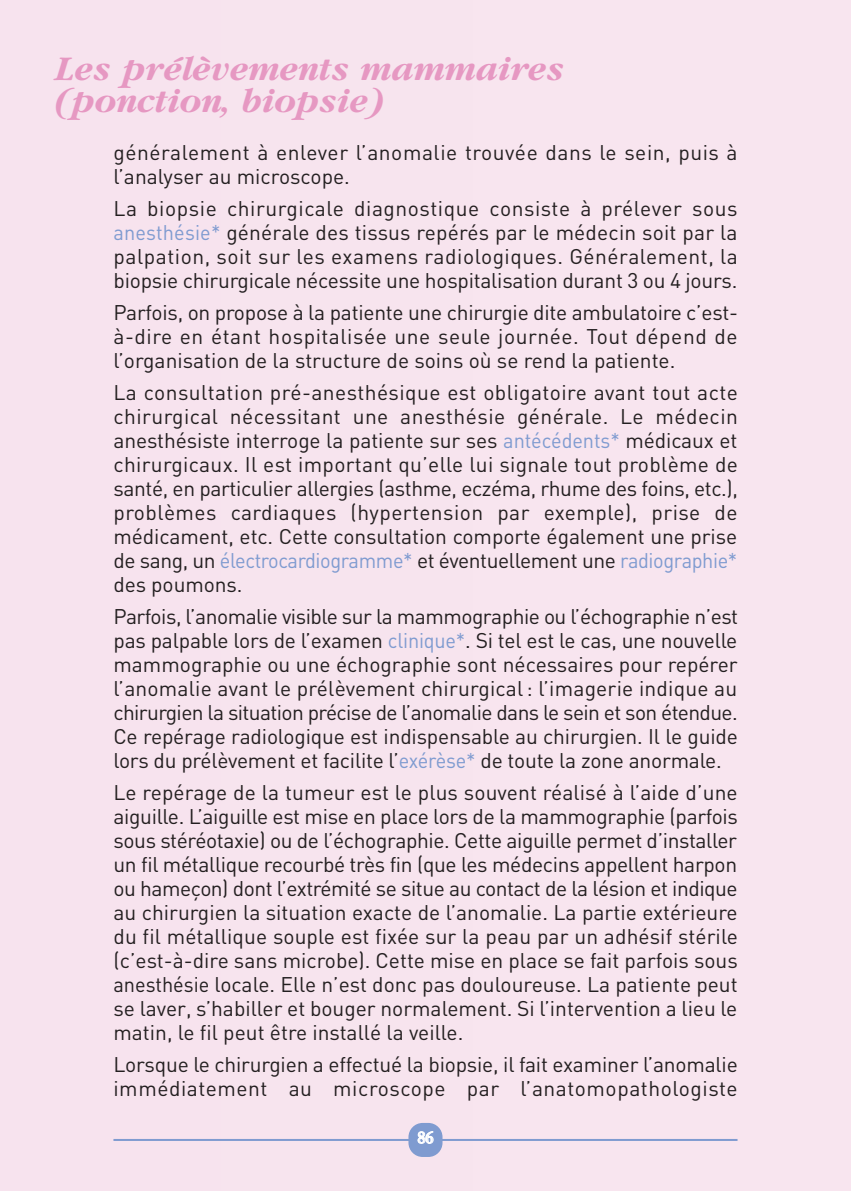
<style>
.page{position:relative;width:851px;height:1191px;background:#fff}
.page>*{position:absolute;margin:0;border:0;box-sizing:border-box;transform-origin:0 0}
.t1{font:italic 700 36px/32px "Garamond";color:#e698c2}
.t2{font:21px/24px "DIN";letter-spacing:-.01em;color:#231f20;text-align:justify}
.t3{font:21px/24px "DIN";letter-spacing:.025em;color:#231f20}
.t4{font:700 18px "Garamond";color:#fff}
.s1{color:#7f9bd0}
</style>
<div class="page">
<div style="left:0;top:0;width:202px;height:1191px;background:#f7e3ee"></div>
<div style="left:240px;top:0;width:214px;height:1191px;background:#f7e4ee"></div>
<div style="left:492px;top:0;width:213px;height:1191px;background:#f8e5ef"></div>
<div style="left:744px;top:0;width:106px;height:1191px;background:#f8e5ef"></div>
<hr style="left:850px;top:0;width:1px;height:1191px;background:#f9e7f0">
<hr style="left:113px;top:1139px;width:624px;height:2px;background:#7f9bd0">
<div style="left:408px;top:1123px;width:34px;height:34px;background:#7f9bd0;border-radius:14px"></div>
<h1 class="t1" style="left:57px;top:52px;width:511px">Les prélèvements mammaires (ponction, biopsie)</h1>
<p class="t3" style="left:113px;top:141px;width:625px">généralement à enlever l’anomalie trouvée dans le sein, puis à l’analyser au microscope.</p>
<p class="t2" style="left:113px;top:197px;width:626px">La biopsie chirurgicale diagnostique consiste à prélever sous <span class="s1">anesthésie*</span> générale des tissus repérés par le médecin soit par la palpation, soit sur les examens radiologiques. Généralement, la biopsie chirurgicale nécessite une hospitalisation durant 3 ou 4 jours.</p>
<p class="t2" style="left:113px;top:301px;width:626px">Parfois, on propose à la patiente une chirurgie dite ambulatoire c’est&shy;à-dire en étant hospitalisée une seule journée. Tout dépend de l’organisation de la structure de soins où se rend la patiente.</p>
<p class="t2" style="left:113px;top:381px;width:626px">La consultation pré-anesthésique est obligatoire avant tout acte chirurgical nécessitant une anesthésie générale. Le médecin anesthésiste interroge la patiente sur ses <span class="s1">antécédents*</span> médicaux et chirurgicaux. Il est important qu’elle lui signale tout problème de santé, en particulier allergies (asthme, eczéma, rhume des foins, etc.), problèmes cardiaques (hypertension par exemple), prise de médicament, etc. Cette consultation comporte également une prise de sang, un <span class="s1">électrocardiogramme*</span> et éventuellement une <span class="s1">radiographie* </span>des poumons.</p>
<p class="t2" style="left:113px;top:605px;width:626px">Parfois, l’anomalie visible sur la mammographie ou l’échographie n’est pas palpable lors de l’examen <span class="s1">clinique*</span>. Si tel est le cas, une nouvelle mammographie ou une échographie sont nécessaires pour repérer l’anomalie avant le prélèvement chirurgical : l’imagerie indique au chirurgien la situation précise de l’anomalie dans le sein et son étendue.<br>Ce repérage radiologique est indispensable au chirurgien. Il le guide lors du prélèvement et facilite l’<span class="s1">exérèse*</span> de toute la zone anormale.</p>
<p class="t2" style="left:113px;top:781px;width:626px">Le repérage de la tumeur est le plus souvent réalisé à l’aide d’une aiguille. L’aiguille est mise en place lors de la mammographie (parfois sous stéréotaxie) ou de l’échographie. Cette aiguille permet d’installer un fil métallique recourbé très fin (que les médecins appellent harpon ou hameçon) dont l’extrémité se situe au contact de la lésion et indique au chirurgien la situation exacte de l’anomalie. La partie extérieure du fil métallique souple est fixée sur la peau par un adhésif stérile (c’est-à-dire sans microbe). Cette mise en place se fait parfois sous anesthésie locale. Elle n’est donc pas douloureuse. La patiente peut se laver, s’habiller et bouger normalement. Si l’intervention a lieu le matin, le fil peut être installé la veille.</p>
<p class="t2" style="left:113px;top:1053px;width:625px">Lorsque le chirurgien a effectué la biopsie, il fait examiner l’anomalie immédiatement au microscope par l’anatomopathologiste</p>
<p class="t4" style="left:417px;top:1126px;width:18px">86</p>
</div>
